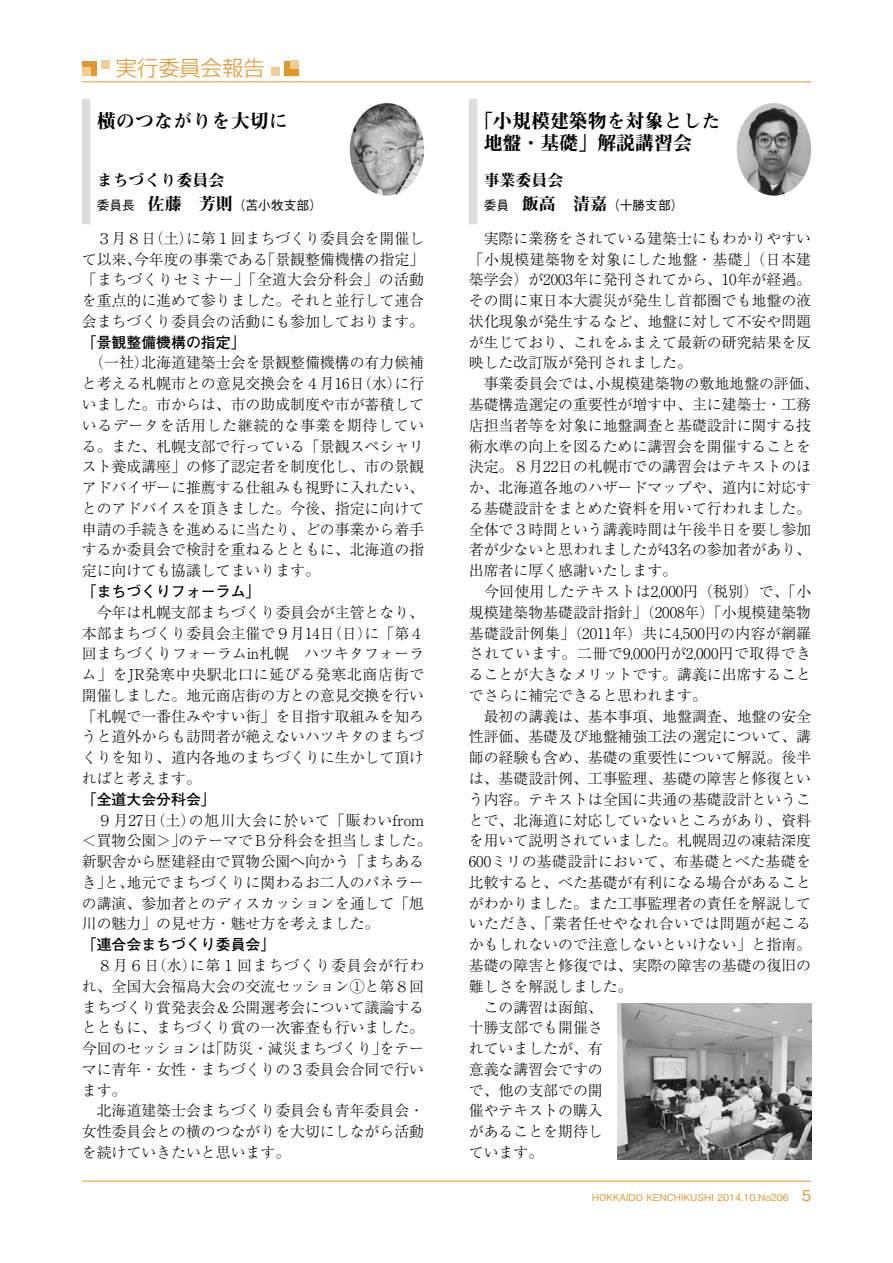
<style>
.page{position:relative;width:893px;height:1263px;background:#fff}
.page>*{position:absolute;margin:0;border:0;box-sizing:border-box;transform-origin:0 0}
.t1{font:300 21.3px "Shin Go Pro";color:#e2972d}
.t2{font:19.2px/21.3px "Midashi Min Pro MA31";color:#000}
.t3{font:15.9px "Midashi Min Pro MA31";color:#000}
.t4{font:300 14.85px/20.9px "Ryumin Pro";color:#000;text-align:justify}
.t5{font:700 14.85px "Futo Go B101 Pro";color:#000}
.t6{font:500 12.75px "Gothic BBB Pro";color:#000}
.t7{font:500 9.6px "Gothic BBB Pro";color:#e2972d}
.s1{font-family:"Midashi Min Pro MA31";font-weight:400;font-size:16.95px}
.s2{font-size:14.85px}
</style>
<div class="page">
<hr style="left:82px;top:82px;width:729px;height:1px;background:#e2972d">
<hr style="left:82px;top:1181px;width:729px;height:1px;background:#e2972d">
<div style="left:82px;top:61px;width:15px;height:14px;background:#e2972d"></div>
<div style="left:82px;top:67px;width:8px;height:8px;background:#f1cc97"></div>
<div style="left:101px;top:61px;width:8px;height:8px;background:#f1cc97"></div>
<div style="left:284px;top:61px;width:15px;height:14px;background:#e2972d"></div>
<div style="left:290px;top:61px;width:9px;height:8px;background:#f1cc97"></div>
<div style="left:271px;top:67px;width:9px;height:8px;background:#f1cc97"></div>
<div style="left:82px;top:99px;width:8px;height:125px;background:#dcdddd"></div>
<img style="left:350px;top:103px;width:74px;height:93px">
<div style="left:469px;top:99px;width:8px;height:125px;background:#dcdddd"></div>
<img style="left:737px;top:103px;width:74px;height:93px">
<img style="left:618px;top:1003px;width:193px;height:157px">
<h1 class="t1" style="left:116px;top:51px;width:150px">実行委員会報告</h1>
<p class="t2" style="left:97px;top:109px;width:193px">横のつながりを大切に</p>
<p class="t3" style="left:97px;top:168px;width:129px">まちづくり委員会</p>
<p class="t6" style="left:97px;top:194px;width:227px">委員長　<span class="s1">佐藤　芳則</span>（苫小牧支部）</p>
<p class="t4" style="left:82px;top:227px;width:344px">　３月８日（土）に第１回まちづくり委員会を開催して以来、今年度の事業である「景観整備機構の指定」「まちづくりセミナー」「全道大会分科会」の活動を重点的に進めて参りました。それと並行して連合会まちづくり委員会の活動にも参加しております。</p>
<p class="t5" style="left:82px;top:330px;width:165px">「景観整備機構の指定」</p>
<p class="t4" style="left:82px;top:351px;width:344px">　（一社）北海道建築士会を景観整備機構の有力候補と考える札幌市との意見交換会を４月16日（水）に行いました。市からは、市の助成制度や市が蓄積しているデータを活用した継続的な事業を期待している。また、札幌支部で行っている「景観スペシャリスト養成講座」の修了認定者を制度化し、市の景観アドバイザーに推薦する仕組みも視野に入れたい、とのアドバイスを頂きました。今後、指定に向けて申請の手続きを進めるに当たり、どの事業から着手するか委員会で検討を重ねるとともに、北海道の指定に向けても協議してまいります。</p>
<p class="t5" style="left:82px;top:579px;width:180px">「まちづくりフォーラム」</p>
<p class="t4" style="left:82px;top:601px;width:344px">　今年は札幌支部まちづくり委員会が主管となり、本部まちづくり委員会主催で９月14日（日）に「第４回まちづくりフォーラムin札幌　ハツキタフォーラム」をJR発寒中央駅北口に延びる発寒北商店街で開催しました。地元商店街の方との意見交換を行い「札幌で一番住みやすい街」を目指す取組みを知ろうと道外からも訪問者が絶えないハツキタのまちづくりを知り、道内各地のまちづくりに生かして頂ければと考えます。</p>
<p class="t5" style="left:82px;top:787px;width:135px">「全道大会分科会」</p>
<p class="t4" style="left:82px;top:808px;width:351px;text-align:left">　９月27日（土）の旭川大会に於いて「賑わいfrom＜買物公園＞」のテーマでＢ分科会を担当しました。新駅舎から歴建経由で買物公園へ向かう「まちあるき」と、地元でまちづくりに関わるお二人のパネラーの講演、参加者とのディスカッションを通して「旭川の魅力」の見せ方・魅せ方を考えました。</p>
<p class="t5" style="left:82px;top:933px;width:195px">「連合会まちづくり委員会」</p>
<p class="t4" style="left:82px;top:954px;width:344px;text-align:left">　８月６日（水）に第１回まちづくり委員会が行われ、全国大会福島大会の交流セッション①と第８回まちづくり賞発表会＆公開選考会について議論するとともに、まちづくり賞の一次審査も行いました。今回のセッションは「防災・減災まちづくり」をテーマに青年・女性・まちづくりの３委員会合同で行います。<br>　北海道建築士会まちづくり委員会も青年委員会・女性委員会との横のつながりを大切にしながら活動を続けていきたいと思います。</p>
<p class="t2" style="left:484px;top:109px;width:238px;text-indent:-9px">「小規模建築物を対象とした地盤・基礎」解説講習会</p>
<p class="t3" style="left:484px;top:168px;width:81px">事業委員会</p>
<p class="t6" style="left:484px;top:194px;width:201px">委員　<span class="s1">飯高　清嘉</span>（十勝支部）</p>
<p class="t4" style="left:469px;top:227px;width:351px;text-align:left">　実際に業務をされている建築士にもわかりやすい「小規模建築物を対象にした地盤・基礎」（日本建築学会）が2003年に発刊されてから、10年が経過。その間に東日本大震災が発生し首都圏でも地盤の液状化現象が発生するなど、地盤に対して不安や問題が生じており、これをふまえて最新の研究結果を反映した改訂版が発刊されました。<br>　事業委員会では、小規模建築物の敷地地盤の評価、基礎構造選定の重要性が増す中、主に建築士・工務店担当者等を対象に地盤調査と基礎設計に関する技術水準の向上を図るために講習会を開催することを決定。８月22日の札幌市での講習会はテキストのほか、北海道各地のハザードマップや、道内に対応する基礎設計をまとめた資料を用いて行われました。全体で３時間という講義時間は午後半日を要し参加者が少ないと思われましたが43名の参加者があり、出席者に厚く感謝いたします。<br>　今回使用したテキストは2,000円（税別）で、「小規模建築物基礎設計指針」（2008年）「小規模建築物基礎設計例集」（2011年）共に4,500円の内容が網羅されています。二冊で9,000円が2,000円で取得できることが大きなメリットです。講義に出席することでさらに補完できると思われます。<br>　最初の講義は、基本事項、地盤調査、地盤の安全性評価、基礎及び地盤補強工法の選定について、講師の経験も含め、基礎の重要性について解説。後半は、基礎設計例、工事監理、基礎の障害と修復という内容。テキストは全国に共通の基礎設計ということで、北海道に対応していないところがあり、資料を用いて説明されていました。札幌周辺の凍結深度<br>600ミリの基礎設計において、布基礎とべた基礎を比較すると、べた基礎が有利になる場合があることがわかりました。また工事監理者の責任を解説していただき、「業者任せやなれ合いでは問題が起こるかもしれないので注意しないといけない」と指南。基礎の障害と修復では、実際の障害の基礎の復旧の難しさを解説しました。<br>　この講習は函館、<br>十勝支部でも開催さ<br>れていましたが、有<br>意義な講習会ですの<br>で、他の支部での開<br>催やテキストの購入<br>があることを期待し<br>ています。</p>
<p class="t7" style="left:592px;top:1190px;width:221px">HOKKAIDO KENCHIKUSHI 2014.10.No206 <span class="s2">5</span></p>
</div>
